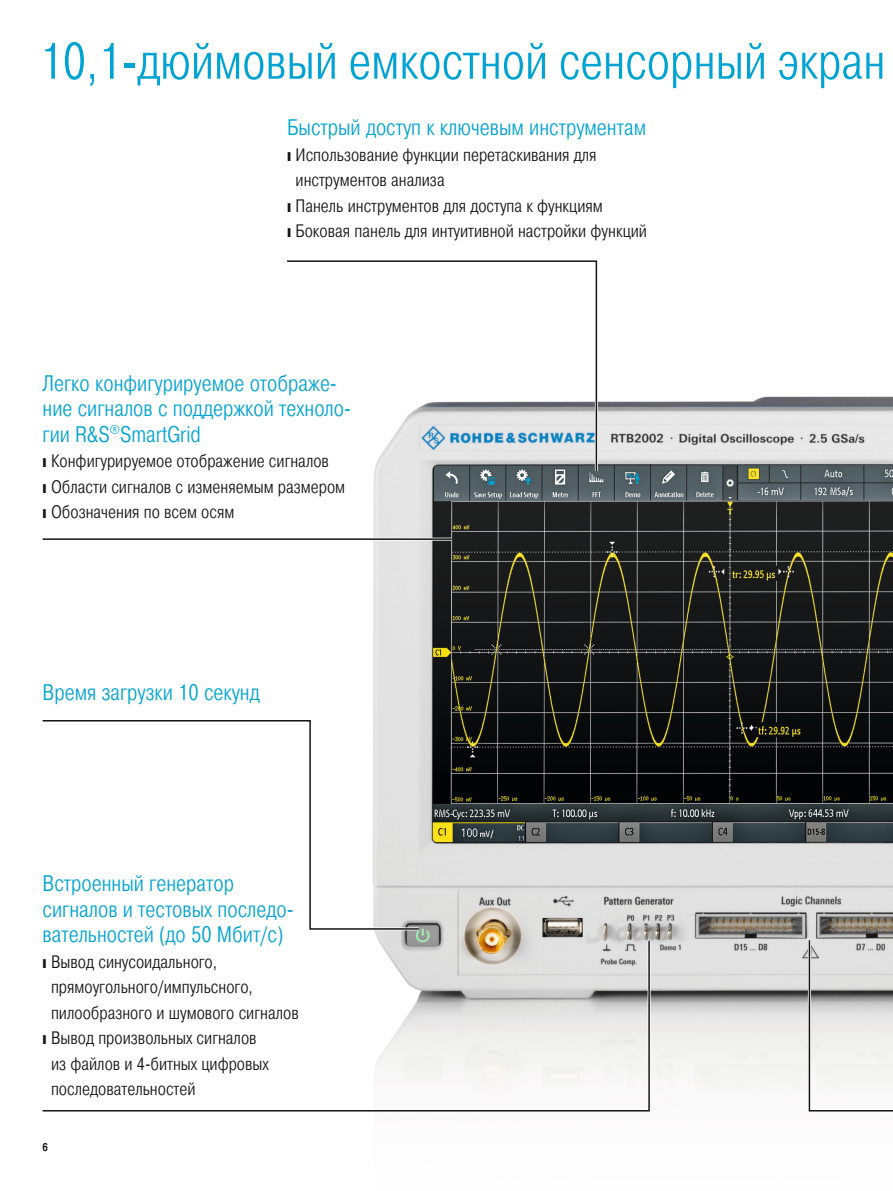
<style>
.page{position:relative;width:893px;height:1191px;background:#fff}
.page>*{position:absolute;margin:0;border:0;box-sizing:border-box;transform-origin:0 0}
.t1{font:300 51px "Pragmatica Cond";color:#00a3d3}
.t2{font:300 22.5px/25.5px "Pragmatica Cond";color:#00a3d3}
.t3{font:300 18px/25.5px "Pragmatica Cond";color:#131413}
.t4{font:500 11.25px "Pragmatica Cond";color:#131413}
.s1{font-family:"Linotype Univers 330"}
</style>
<div class="page">
<img style="left:373px;top:396px;width:520px;height:691px">
<svg style="left:373px;top:718px;width:49px;height:214px"></svg>
<svg style="left:42px;top:719px;width:378px;height:211px"></svg>
<svg style="left:42px;top:939px;width:609px;height:173px"></svg>
<svg style="left:806px;top:937px;width:87px;height:175px"></svg>
<hr style="left:43px;top:537px;width:409px;height:3px;background:#fff">
<hr style="left:43px;top:538px;width:409px;height:2px;background:#131413">
<svg style="left:373px;top:396px;width:226px;height:78px"></svg>
<svg style="left:287px;top:260px;width:311px;height:212px"></svg>
<h1 class="t1" style="left:40px;top:31px;width:847px">10,1-дюймовый емкостной сенсорный экран</h1>
<p class="t2" style="left:287px;top:115px;width:361px">Быстрый доступ к ключевым инструментам</p>
<p class="t3" style="left:287px;top:142px;width:311px"><span class="s1">❙</span> Использование функции перетаскивания для</p>
<p class="t3" style="left:296px;top:168px;width:151px">инструментов анализа</p>
<p class="t3" style="left:287px;top:193px;width:317px"><span class="s1">❙</span> Панель инструментов для доступа к функциям</p>
<p class="t3" style="left:287px;top:219px;width:361px"><span class="s1">❙</span> Боковая панель для интуитивной настройки функций</p>
<p class="t2" style="left:43px;top:371px;width:310px">Легко конфигурируемое отображе&shy;ние сигналов с поддержкой техноло&shy;гии R&amp;S<sup>®</sup>SmartGrid</p>
<p class="t3" style="left:43px;top:449px;width:304px"><span class="s1">❙</span> Конфигурируемое отображение сигналов<br><span class="s1">❙</span> Области сигналов с изменяемым размером <span class="s1">❙</span> Обозначения по всем осям</p>
<p class="t2" style="left:43px;top:680px;width:219px">Время загрузки 10 секунд</p>
<p class="t2" style="left:43px;top:871px;width:253px">Встроенный генератор сигналов и тестовых последо&shy;вательностей (до 50 Мбит/с)</p>
<p class="t3" style="left:43px;top:949px;width:176px"><span class="s1">❙</span> Вывод синусоидального,</p>
<p class="t3" style="left:51px;top:974px;width:203px">прямоугольного/импульсного,</p>
<p class="t3" style="left:51px;top:1000px;width:249px">пилообразного и шумового сигналов</p>
<p class="t3" style="left:43px;top:1025px;width:216px"><span class="s1">❙</span> Вывод произвольных сигналов</p>
<p class="t3" style="left:51px;top:1051px;width:219px">из файлов и 4-битных цифровых</p>
<p class="t3" style="left:51px;top:1076px;width:146px">последовательностей</p>
<p class="t4" style="left:43px;top:1140px;width:7px">6</p>
</div>
